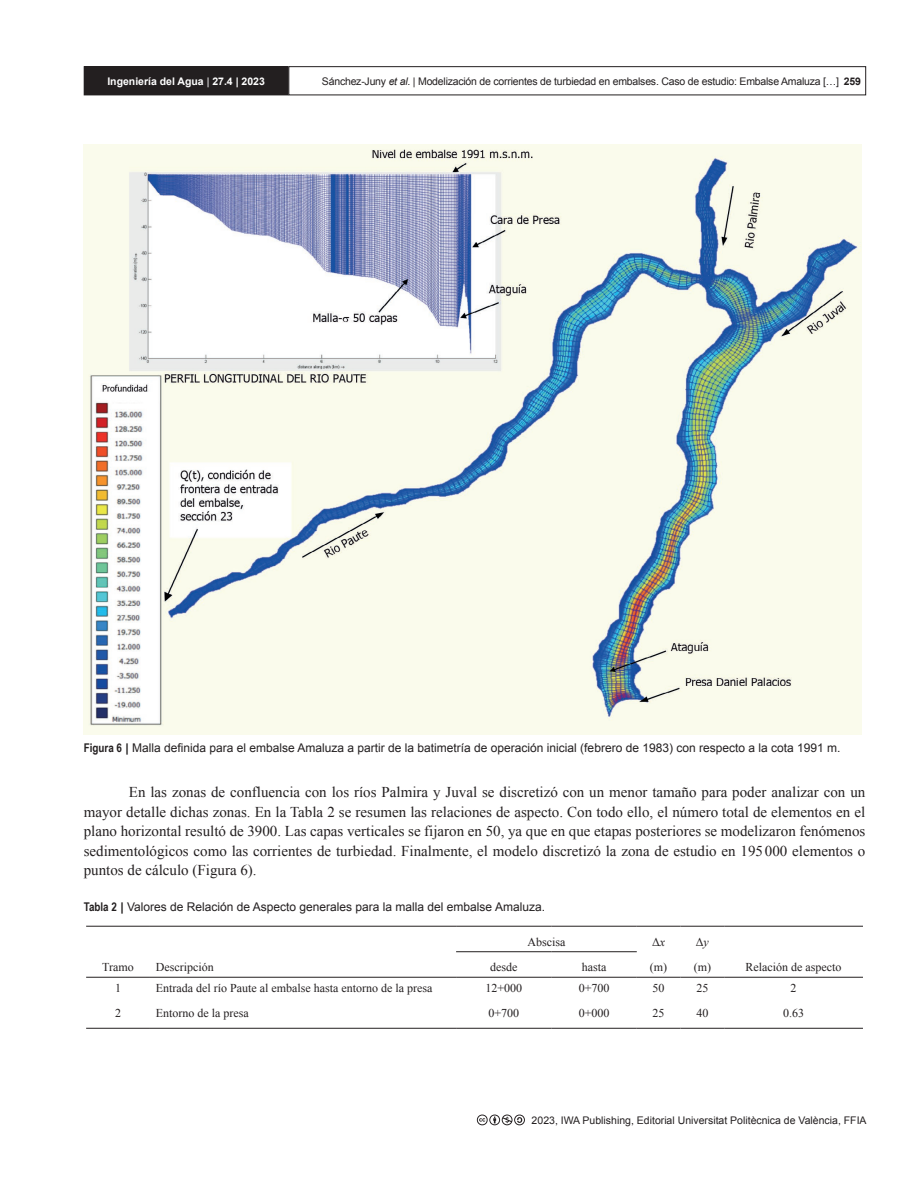
<style>
.page{position:relative;width:918px;height:1188px;background:#fff}
.page>*{position:absolute;margin:0;border:0;box-sizing:border-box;transform-origin:0 0}
.AI_TEXTO_esp{font:15px/19.5px "Times New Roman";color:#231f20;text-align:justify}
.AI_TEXTO_TABLAS{font:12px "Times New Roman";color:#231f20}
.AI_PIE_DE_FIGURA{font:12px "Arial";color:#231f20}
.AI_TIT_TABLA{font:12px "Arial";color:#231f20}
.t1{font:10.5px "Arial";letter-spacing:-.02em;color:#231f20}
.t2{font:10.5px "Arial";color:#231f20}
.t3{font:700 10.5px "Arial";color:#fff}
.s1{font-weight:400}
.s2{font-style:italic}
.s3{font-weight:700}
.s4{font-family:"Arial Narrow";font-weight:700}
</style>
<div class="page">
<svg style="left:477px;top:1115px;width:48px;height:10px"></svg>
<div style="left:84px;top:67px;width:204px;height:28px;background:#231f20"></div>
<div style="left:84px;top:66px;width:204px;height:29px;border:1px solid #231f20"></div>
<div style="left:288px;top:66px;width:578px;height:29px;border:1px solid #231f20"></div>
<hr style="left:456px;top:951px;width:96px;height:1px;background:#231f20">
<hr style="left:552px;top:951px;width:85px;height:1px;background:#231f20">
<hr style="left:86px;top:926px;width:64px;height:1px;background:#231f20">
<hr style="left:150px;top:926px;width:306px;height:1px;background:#231f20">
<hr style="left:456px;top:926px;width:96px;height:1px;background:#231f20">
<hr style="left:552px;top:926px;width:85px;height:1px;background:#231f20">
<hr style="left:637px;top:926px;width:44px;height:1px;background:#231f20">
<hr style="left:681px;top:926px;width:43px;height:1px;background:#231f20">
<hr style="left:724px;top:926px;width:139px;height:1px;background:#231f20">
<hr style="left:86px;top:977px;width:64px;height:1px;background:#231f20">
<hr style="left:150px;top:977px;width:306px;height:1px;background:#231f20">
<hr style="left:456px;top:977px;width:96px;height:1px;background:#231f20">
<hr style="left:552px;top:977px;width:85px;height:1px;background:#231f20">
<hr style="left:637px;top:977px;width:44px;height:1px;background:#231f20">
<hr style="left:681px;top:977px;width:43px;height:1px;background:#231f20">
<hr style="left:724px;top:977px;width:139px;height:1px;background:#231f20">
<hr style="left:86px;top:1028px;width:64px;height:1px;background:#231f20">
<hr style="left:150px;top:1028px;width:306px;height:1px;background:#231f20">
<hr style="left:456px;top:1028px;width:96px;height:1px;background:#231f20">
<hr style="left:552px;top:1028px;width:85px;height:1px;background:#231f20">
<hr style="left:637px;top:1028px;width:44px;height:1px;background:#231f20">
<hr style="left:681px;top:1028px;width:43px;height:1px;background:#231f20">
<hr style="left:724px;top:1028px;width:139px;height:1px;background:#231f20">
<img style="left:83px;top:145px;width:779px;height:590px">
<p class="t3" style="left:107px;top:74px;width:159px">Ingeniería del Agua <span class="s1">|</span> 27.4 | 2023</p>
<p class="t1" style="left:322px;top:74px;width:541px">Sánchez-Juny <span class="s2">et al</span>. | Modelización de corrientes de turbiedad en embalses. Caso de estudio: Embalse Amaluza […] <span class="s3">259</span></p>
<p class="AI_PIE_DE_FIGURA" style="left:84px;top:740px;width:758px"><span class="s4">Figura 6</span> <span class="s3">|</span> Malla definida para el embalse Amaluza a partir de la batimetría de operación inicial (febrero de 1983) con respecto a la cota 1991 m.</p>
<p class="AI_TEXTO_esp" style="left:84px;top:782px;width:783px;text-indent:45px">En las zonas de confluencia con los ríos Palmira y Juval se discretizó con un menor tamaño para poder analizar con un mayor detalle dichas zonas. En la Tabla 2 se resumen las relaciones de aspecto. Con todo ello, el número total de elementos en el plano horizontal resultó de 3900. Las capas verticales se fijaron en 50, ya que en que etapas posteriores se modelizaron fenómenos sedimentológicos como las corrientes de turbiedad. Finalmente, el modelo discretizó la zona de estudio en 195000 elementos o puntos de cálculo (Figura 6).</p>
<p class="AI_TIT_TABLA" style="left:84px;top:899px;width:463px"><span class="s4">Tabla 2</span> <span class="s3">|</span> Valores de Relación de Aspecto generales para la malla del embalse Amaluza.</p>
<p class="AI_TEXTO_TABLAS" style="left:102px;top:959px;width:33px">Tramo</p>
<p class="AI_TEXTO_TABLAS" style="left:156px;top:959px;width:59px">Descripción</p>
<p class="AI_TEXTO_TABLAS" style="left:527px;top:934px;width:39px">Abscisa</p>
<p class="AI_TEXTO_TABLAS" style="left:652px;top:934px;width:15px">Δ<span class="s2">x</span></p>
<p class="AI_TEXTO_TABLAS" style="left:696px;top:934px;width:15px">Δ<span class="s2">y</span></p>
<p class="AI_TEXTO_TABLAS" style="left:490px;top:959px;width:29px">desde</p>
<p class="AI_TEXTO_TABLAS" style="left:582px;top:959px;width:26px">hasta</p>
<p class="AI_TEXTO_TABLAS" style="left:650px;top:959px;width:19px">(m)</p>
<p class="AI_TEXTO_TABLAS" style="left:694px;top:959px;width:19px">(m)</p>
<p class="AI_TEXTO_TABLAS" style="left:746px;top:959px;width:97px">Relación de aspecto</p>
<p class="AI_TEXTO_TABLAS" style="left:115px;top:979px;width:7px">1</p>
<p class="AI_TEXTO_TABLAS" style="left:156px;top:979px;width:278px">Entrada del río Paute al embalse hasta entorno de la presa</p>
<p class="AI_TEXTO_TABLAS" style="left:486px;top:979px;width:38px">12+000</p>
<p class="AI_TEXTO_TABLAS" style="left:579px;top:979px;width:32px">0+700</p>
<p class="AI_TEXTO_TABLAS" style="left:653px;top:979px;width:13px">50</p>
<p class="AI_TEXTO_TABLAS" style="left:696px;top:979px;width:13px">25</p>
<p class="AI_TEXTO_TABLAS" style="left:791px;top:979px;width:7px">2</p>
<p class="AI_TEXTO_TABLAS" style="left:115px;top:1005px;width:7px">2</p>
<p class="AI_TEXTO_TABLAS" style="left:156px;top:1005px;width:94px">Entorno de la presa</p>
<p class="AI_TEXTO_TABLAS" style="left:489px;top:1005px;width:32px">0+700</p>
<p class="AI_TEXTO_TABLAS" style="left:579px;top:1005px;width:32px">0+000</p>
<p class="AI_TEXTO_TABLAS" style="left:653px;top:1005px;width:13px">25</p>
<p class="AI_TEXTO_TABLAS" style="left:696px;top:1005px;width:13px">40</p>
<p class="AI_TEXTO_TABLAS" style="left:783px;top:1005px;width:22px">0.63</p>
<p class="t2" style="left:532px;top:1113px;width:336px">2023, IWA Publishing, Editorial Universitat Politècnica de València, FFIA</p>
</div>
